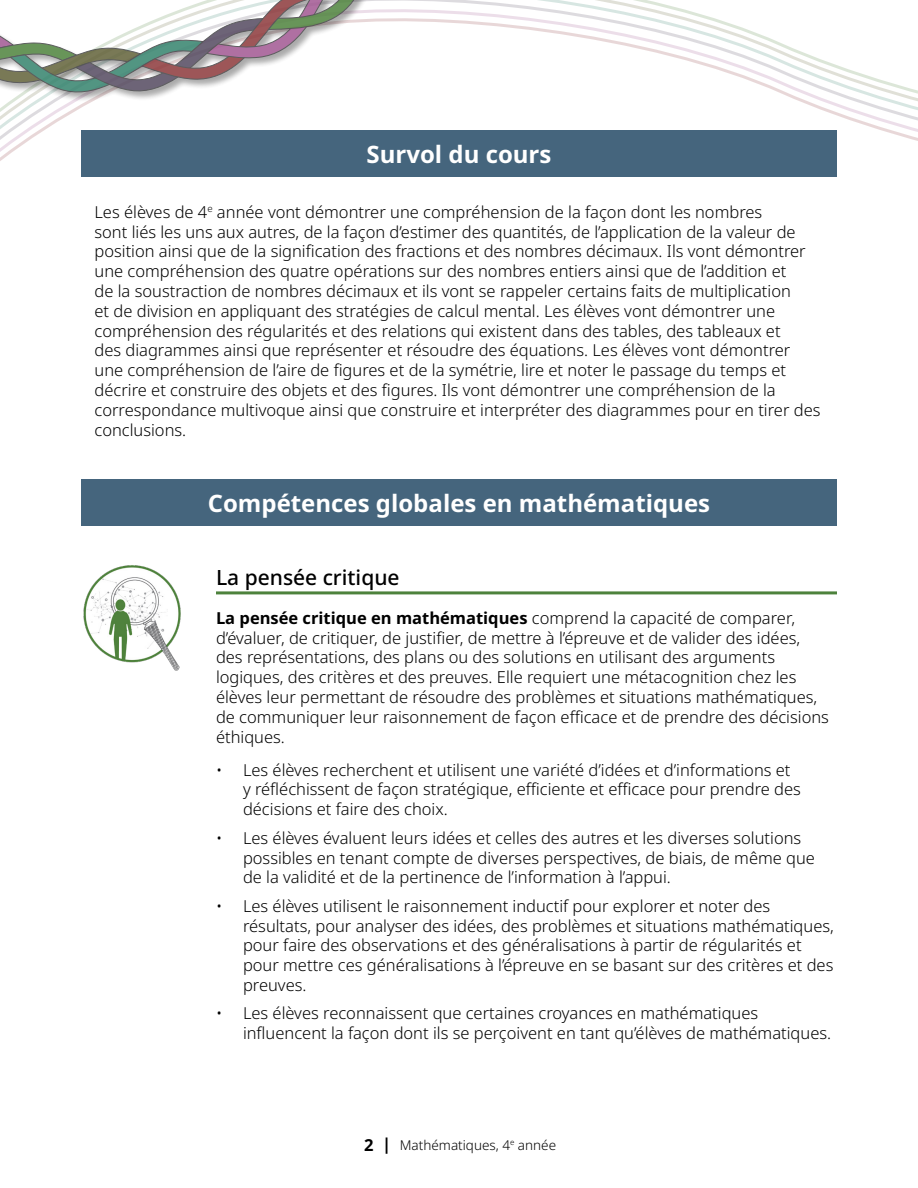
<style>
.page{position:relative;width:918px;height:1188px;background:#fff}
.page>*{position:absolute;margin:0;border:0;box-sizing:border-box;transform-origin:0 0}
.H2_White{font:700 24px "Noto Sans";color:#fff}
.H3_Competency_critical_thinking{font:500 21px "Noto Sans";color:#000}
.Paragraph{font:300 16.5px/19.8px "Noto Sans";color:#000}
.Paragraph_Comepetencies{font:300 16.5px/19.8px "Noto Sans";color:#000}
.t1{font:300 13.5px "Noto Sans";color:#000}
.s1{font-weight:700}
.s2{font-weight:700;font-size:16.5px}
</style>
<div class="page">
<svg style="left:0;top:0;width:918px;height:161px"></svg>
<div style="left:0;top:0;width:515px;height:102px;background:#000;opacity:.4"></div>
<svg style="left:0;top:0;width:407px;height:96px"></svg>
<div style="left:81px;top:130px;width:756px;height:47px;background:#45657d"></div>
<div style="left:81px;top:480px;width:756px;height:46px;background:#45657d"></div>
<hr style="left:216px;top:591px;width:621px;height:3px;background:#4d823c">
<img style="left:83px;top:565px;width:98px;height:106px">
<h2 class="H2_White" style="left:367px;top:137px;width:186px">Survol du cours</h2>
<p class="Paragraph" style="left:94px;top:202px;width:728px">Les élèves de 4<sup>e</sup> année vont démontrer une compréhension de la façon dont les nombres<br>sont liés les uns aux autres, de la façon d’estimer des quantités, de l’application de la valeur de position ainsi que de la signification des fractions et des nombres décimaux. Ils vont démontrer une compréhension des quatre opérations sur des nombres entiers ainsi que de l’addition et<br>de la soustraction de nombres décimaux et ils vont se rappeler certains faits de multiplication<br>et de division en appliquant des stratégies de calcul mental. Les élèves vont démontrer une compréhension des régularités et des relations qui existent dans des tables, des tableaux et<br>des diagrammes ainsi que représenter et résoudre des équations. Les élèves vont démontrer une compréhension de l’aire de figures et de la symétrie, lire et noter le passage du temps et décrire et construire des objets et des figures. Ils vont démontrer une compréhension de la correspondance multivoque ainsi que construire et interpréter des diagrammes pour en tirer des conclusions.</p>
<h2 class="H2_White" style="left:208px;top:486px;width:504px">Compétences globales en mathématiques</h2>
<h3 class="H3_Competency_critical_thinking" style="left:216px;top:562px;width:185px">La pensée critique</h3>
<p class="Paragraph_Comepetencies" style="left:216px;top:608px;width:614px"><span class="s1">La pensée critique en mathématiques</span> comprend la capacité de comparer, d’évaluer, de critiquer, de justifier, de mettre à l’épreuve et de valider des idées, des représentations, des plans ou des solutions en utilisant des arguments logiques, des critères et des preuves. Elle requiert une métacognition chez les élèves leur permettant de résoudre des problèmes et situations mathématiques, de communiquer leur raisonnement de façon efficace et de prendre des décisions éthiques.</p>
<p class="Paragraph" style="left:243px;top:760px;width:559px;text-indent:-27px">• Les élèves recherchent et utilisent une variété d’idées et d’informations et y réfléchissent de façon stratégique, efficiente et efficace pour prendre des décisions et faire des choix.</p>
<p class="Paragraph" style="left:243px;top:828px;width:574px;text-indent:-27px">• Les élèves évaluent leurs idées et celles des autres et les diverses solutions possibles en tenant compte de diverses perspectives, de biais, de même que de la validité et de la pertinence de l’information à l’appui.</p>
<p class="Paragraph" style="left:243px;top:896px;width:592px;text-indent:-27px">• Les élèves utilisent le raisonnement inductif pour explorer et noter des résultats, pour analyser des idées, des problèmes et situations mathématiques, pour faire des observations et des généralisations à partir de régularités et pour mettre ces généralisations à l’épreuve en se basant sur des critères et des preuves.</p>
<p class="Paragraph" style="left:243px;top:1004px;width:590px;text-indent:-27px">• Les élèves reconnaissent que certaines croyances en mathématiques influencent la façon dont ils se perçoivent en tant qu’élèves de mathématiques.</p>
<p class="t1" style="left:364px;top:1135px;width:194px"><span class="s2">2 |</span> Mathématiques, 4<sup>e</sup> année</p>
</div>
